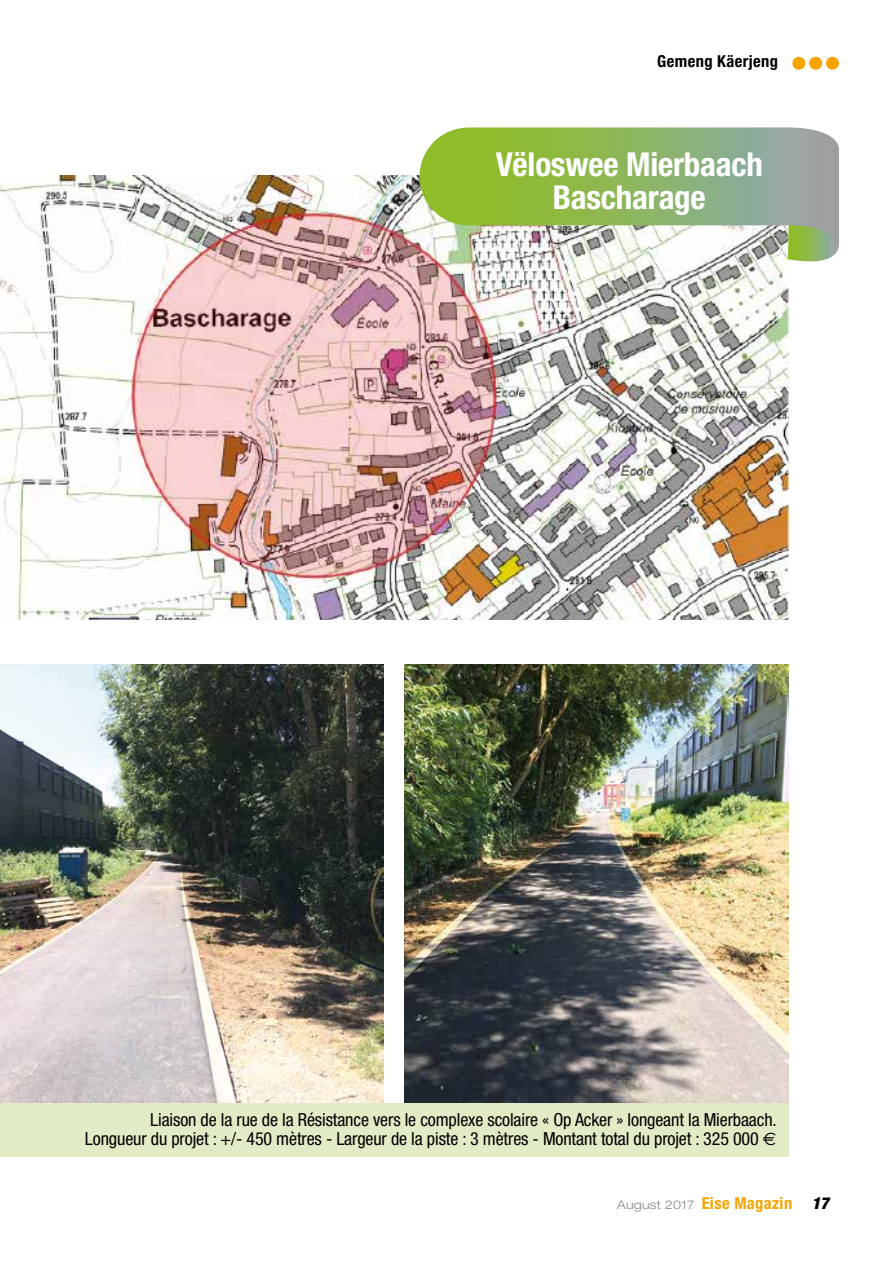
<style>
.page{position:relative;width:893px;height:1263px;background:#fff}
.page>*{position:absolute;margin:0;border:0;box-sizing:border-box;transform-origin:0 0}
.t1{font:700 condensed 33px/33px "Helvetica Neue";letter-spacing:-.005em;color:#fff;text-align:center}
.t2{font:condensed 18px/19.5px "Helvetica Neue";letter-spacing:-.005em;color:#000;text-align:right}
.t3{font:700 condensed 16.5px "Helvetica Neue";letter-spacing:.025em;color:#f6a400}
.t4{font:700 condensed 16.5px "Helvetica Neue";letter-spacing:.025em;color:#000}
.s1{font-family:"Euro Sans";font-stretch:normal}
.s2{font-weight:300;font-stretch:expanded;font-size:12px;color:#87888a}
.s3{font-weight:900;font-style:italic;color:#000}
</style>
<div class="page">
<div style="left:792px;top:57px;width:13px;height:13px;background:#f6a400;border-radius:50%"></div>
<div style="left:809px;top:57px;width:13px;height:13px;background:#f6a400;border-radius:50%"></div>
<div style="left:826px;top:57px;width:13px;height:13px;background:#f6a400;border-radius:50%"></div>
<div style="left:0;top:1103px;width:789px;height:54px;background:#e1ecc7"></div>
<img style="left:0;top:665px;width:384px;height:438px">
<img style="left:404px;top:665px;width:385px;height:438px">
<img style="left:0;top:176px;width:789px;height:444px">
<svg style="left:788px;top:244px;width:51px;height:25px"></svg>
<svg style="left:420px;top:127px;width:419px;height:117px;background:#9cba77"></svg>
<p class="t4" style="left:657px;top:51px;width:122px">Gemeng Käerjeng</p>
<h1 class="t1" style="left:496px;top:147px;width:269px">Vëloswee Mierbaach<br>Bascharage</h1>
<p class="t2" style="left:85px;top:1109px;width:693px">Liaison de la rue de la Résistance vers le complexe scolaire « Op Acker » longeant la Mierbaach.<br>Longueur du projet : +/- 450 mètres - Largeur de la piste : 3 mètres - Montant total du projet : 325 000 <span class="s1">e</span></p>
<p class="t3" style="left:617px;top:1193px;width:213px"><span class="s2">August 2017</span> Eise Magazin <span class="s3">17</span></p>
</div>
